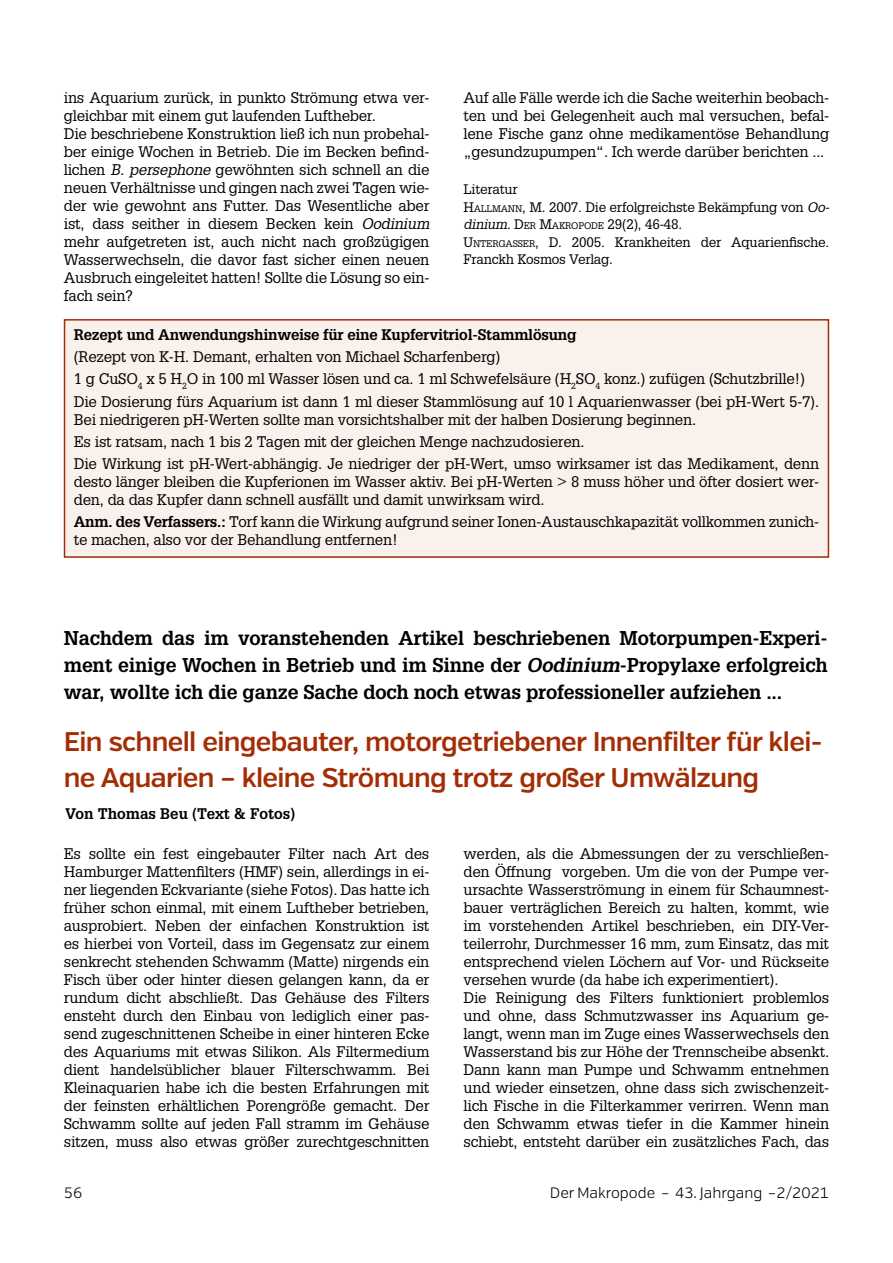
<style>
.page{position:relative;width:893px;height:1263px;background:#fff}
.page>*{position:absolute;margin:0;border:0;box-sizing:border-box;transform-origin:0 0}
.t1{font:600 27px/36px "Verb";letter-spacing:-.025em;color:#a32d05}
.t2{font:700 19.5px/27px "Glypha";letter-spacing:-.01em;color:#000;text-align:justify}
.t3{font:15px/18px "Glypha";letter-spacing:-.015em;color:#000}
.t4{font:700 15px "Glypha";letter-spacing:-.015em;color:#000}
.t5{font:300 15px "Verb";color:#000}
.t6{font:13.5px/18.6px "Glypha";letter-spacing:-.015em;color:#000}
.s1{font-style:italic}
.s2{font-style:inherit}
.s3{font-size:9.45px}
.s4{font-weight:700}
</style>
<div class="page">
<div style="left:65px;top:320px;width:763px;height:237px;background:#faf1ec"></div>
<div style="left:64px;top:319px;width:765px;height:239px;border:2px solid #a32d05"></div>
<p class="t3" style="left:64px;top:88px;width:367px">ins Aquarium zurück, in punkto Strömung etwa ver&shy;gleichbar mit einem gut laufenden Luftheber.<br>Die beschriebene Konstruktion ließ ich nun probehal&shy;ber einige Wochen in Betrieb. Die im Becken befind&shy;lichen <span class="s1">B. persephone</span> gewöhnten sich schnell an die neuen Verhältnisse und gingen nach zwei Tagen wie&shy;der wie gewohnt ans Futter. Das Wesentliche aber ist, dass seither in diesem Becken kein <span class="s1">Oodinium </span>mehr aufgetreten ist, auch nicht nach großzügigen Wasserwechseln, die davor fast sicher einen neuen Ausbruch eingeleitet hatten! Sollte die Lösung so ein&shy;fach sein?</p>
<p class="t3" style="left:463px;top:88px;width:367px;text-align:justify">Auf alle Fälle werde ich die Sache weiterhin beobach&shy;ten und bei Gelegenheit auch mal versuchen, befal&shy;lene Fische ganz ohne medikamentöse Behandlung „gesundzupumpen“. Ich werde darüber berichten ...</p>
<p class="t6" style="left:463px;top:179px;width:367px">Literatur<br><span class="s2">H</span><span class="s3">ALLMANN</span><span class="s2">,</span> M. 2007. Die erfolgreichste Bekämpfung von <span class="s1">Oo-</span></p>
<p class="t6" style="left:463px;top:214px;width:367px"><span class="s1">dinium</span>. <span class="s2">D</span><span class="s3">ER</span> <span class="s2">M</span><span class="s3">AKROPODE</span> <span class="s2">29(2), 46-48.<br>U</span><span class="s3">NTERGASSER</span>, D. 2005. Krankheiten der Aquarienfische.</p>
<p class="t6" style="left:463px;top:250px;width:151px">Franckh Kosmos Verlag.</p>
<p class="t4" style="left:74px;top:325px;width:504px">Rezept und Anwendungshinweise für eine Kupfervitriol-Stammlösung</p>
<p class="t3" style="left:74px;top:345px;width:747px;line-height:22.2px">(Rezept von K-H. Demant, erhalten von Michael Scharfenberg)<br>1 g CuSO<sub>4</sub> x 5 H<sub>2</sub>O in 100 ml Wasser lösen und ca. 1 ml Schwefelsäure (H<sub>2</sub>SO<sub>4</sub> konz.) zufügen (Schutzbrille!)<br>Die Dosierung fürs Aquarium ist dann 1 ml dieser Stammlösung auf 10 l Aquarienwasser (bei pH-Wert 5-7).</p>
<p class="t3" style="left:74px;top:408px;width:747px;line-height:22.2px">Bei niedrigeren pH-Werten sollte man vorsichtshalber mit der halben Dosierung beginnen.<br>Es ist ratsam, nach 1 bis 2 Tagen mit der gleichen Menge nachzudosieren.<br>Die Wirkung ist pH-Wert-abhängig. Je niedriger der pH-Wert, umso wirksamer ist das Medikament, denn</p>
<p class="t3" style="left:74px;top:472px;width:747px">desto länger bleiben die Kupferionen im Wasser aktiv. Bei pH-Werten &gt; 8 muss höher und öfter dosiert wer&shy;den, da das Kupfer dann schnell ausfällt und damit unwirksam wird.</p>
<p class="t3" style="left:74px;top:513px;width:747px"><span class="s4">Anm. des Verfassers.:</span> Torf kann die Wirkung aufgrund seiner Ionen-Austauschkapazität vollkommen zunich&shy;te machen, also vor der Behandlung entfernen!</p>
<h2 class="t2" style="left:64px;top:624px;width:765px">Nachdem das im voranstehenden Artikel beschriebenen Motorpumpen-Experi&shy;ment einige Wochen in Betrieb und im Sinne der <span class="s1">Oodinium</span>-Propylaxe erfolgreich war, wollte ich die ganze Sache doch noch etwas professioneller aufziehen ...</h2>
<h1 class="t1" style="left:64px;top:724px;width:760px">Ein schnell eingebauter, motorgetriebener Innenfilter für klei&shy;ne Aquarien – kleine Strömung trotz großer Umwälzung</h1>
<p class="t4" style="left:65px;top:804px;width:232px">Von Thomas Beu (Text &amp; Fotos)</p>
<p class="t3" style="left:64px;top:844px;width:367px;text-align:justify">Es sollte ein fest eingebauter Filter nach Art des Hamburger Mattenfilters (HMF) sein, allerdings in ei&shy;ner liegenden Eckvariante (siehe Fotos). Das hatte ich früher schon einmal, mit einem Luftheber betrieben, ausprobiert. Neben der einfachen Konstruktion ist es hierbei von Vorteil, dass im Gegensatz zur einem senkrecht stehenden Schwamm (Matte) nirgends ein Fisch über oder hinter diesen gelangen kann, da er rundum dicht abschließt. Das Gehäuse des Filters ensteht durch den Einbau von lediglich einer pas&shy;send zugeschnittenen Scheibe in einer hinteren Ecke des Aquariums mit etwas Silikon. Als Filtermedium dient handelsüblicher blauer Filterschwamm. Bei Kleinaquarien habe ich die besten Erfahrungen mit der feinsten erhältlichen Porengröße gemacht. Der Schwamm sollte auf jeden Fall stramm im Gehäuse sitzen, muss also etwas größer zurechtgeschnitten</p>
<p class="t3" style="left:463px;top:844px;width:367px">werden, als die Abmessungen der zu verschließen&shy;den Öffnung vorgeben. Um die von der Pumpe ver&shy;ursachte Wasserströmung in einem für Schaumnest&shy;bauer verträglichen Bereich zu halten, kommt, wie im vorstehenden Artikel beschrieben, ein DIY-Ver&shy;teilerrohr, Durchmesser 16 mm, zum Einsatz, das mit entsprechend vielen Löchern auf Vor- und Rückseite versehen wurde (da habe ich experimentiert).<br>Die Reinigung des Filters funktioniert problemlos und ohne, dass Schmutzwasser ins Aquarium ge&shy;langt, wenn man im Zuge eines Wasserwechsels den Wasserstand bis zur Höhe der Trennscheibe absenkt.<br>Dann kann man Pumpe und Schwamm entnehmen und wieder einsetzen, ohne dass sich zwischenzeit&shy;lich Fische in die Filterkammer verirren. Wenn man den Schwamm etwas tiefer in die Kammer hinein schiebt, entsteht darüber ein zusätzliches Fach, das</p>
<p class="t5" style="left:64px;top:1184px;width:20px">56</p>
<p class="t5" style="left:550px;top:1184px;width:281px">Der Makropode – 43. Jahrgang –2/2021</p>
</div>
